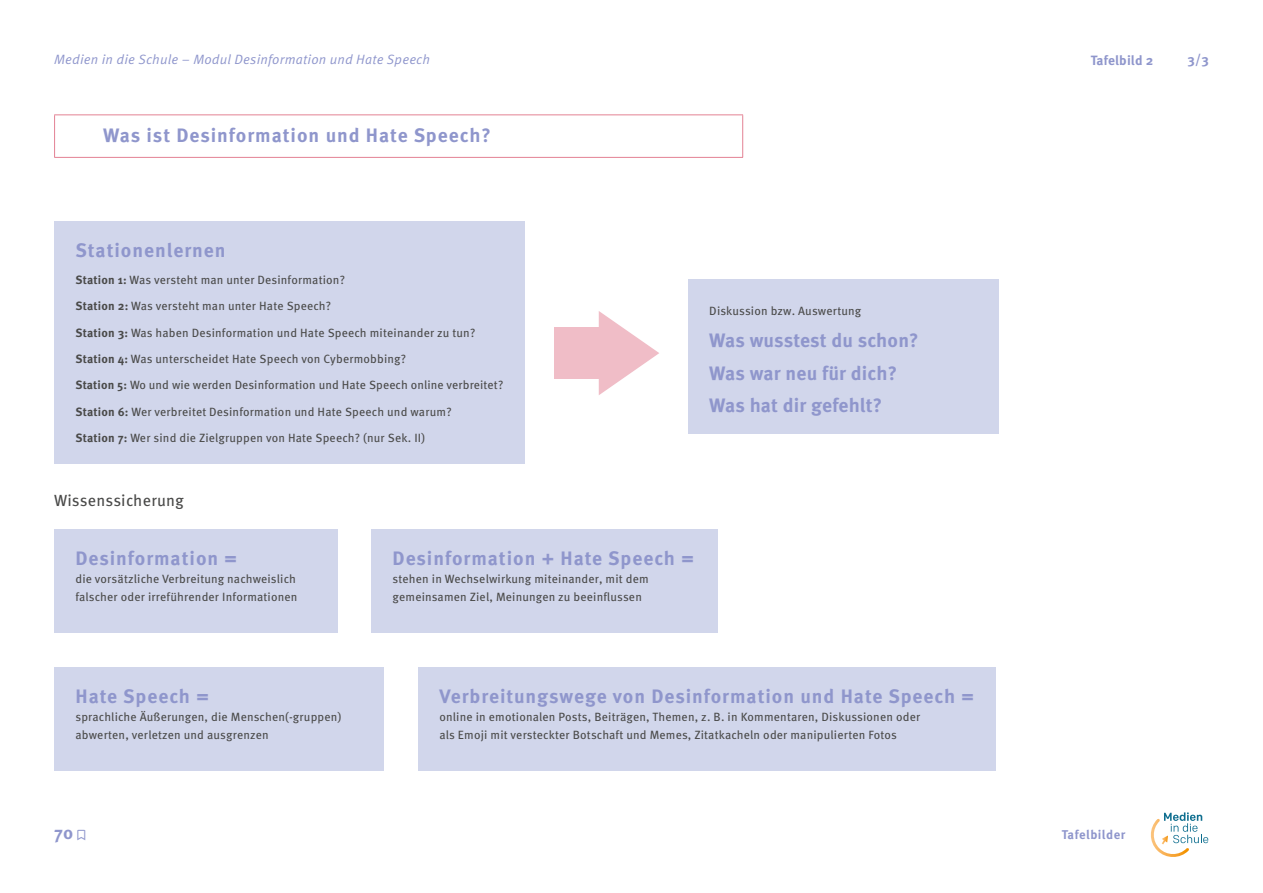
<style>
.page{position:relative;width:1263px;height:893px;background:#fff}
.page>*{position:absolute;margin:0;border:0;box-sizing:border-box;transform-origin:0 0}
.t1{font:700 19.5px "Meta Pro";letter-spacing:.045em;color:#8f96cc}
.t2{font:700 19.5px/32.4px "Meta Pro";letter-spacing:.005em;color:#8f96cc}
.t3{font:700 18px "Meta Pro";color:#8f96cc}
.t4{font:16.2px "Meta Pro";letter-spacing:.005em;color:#4a4a49}
.t5{font:italic 13.5px "Meta Pro";letter-spacing:.015em;color:#8f96cc}
.t6{font:700 13.5px "Meta Pro";letter-spacing:.01em;color:#8f96cc}
.t7{font:700 12.75px "Meta Pro";letter-spacing:.035em;color:#8f96cc}
.t8{font:12px/18px "Meta Pro";letter-spacing:.015em;color:#4a4a49}
.s1{font-weight:700}
</style>
<div class="page">
<svg style="left:1151px;top:812px;width:57px;height:45px"></svg>
<div style="left:54px;top:221px;width:471px;height:243px;background:#d1d6eb"></div>
<div style="left:688px;top:279px;width:310px;height:154px;background:#d1d6eb"></div>
<div style="left:54px;top:529px;width:283px;height:104px;background:#d1d6eb"></div>
<div style="left:371px;top:529px;width:347px;height:104px;background:#d1d6eb"></div>
<div style="left:54px;top:667px;width:330px;height:103px;background:#d1d6eb"></div>
<div style="left:418px;top:667px;width:577px;height:103px;background:#d1d6eb"></div>
<svg style="left:599px;top:311px;width:60px;height:84px"></svg>
<div style="left:554px;top:328px;width:49px;height:51px;background:#f0bdc7"></div>
<hr style="left:54px;top:114px;width:689px;height:1px;background:#e38294">
<hr style="left:54px;top:115px;width:1px;height:42px;background:#e38294">
<hr style="left:742px;top:115px;width:1px;height:42px;background:#e38294">
<hr style="left:54px;top:157px;width:689px;height:1px;background:#e38294">
<p class="t5" style="left:54px;top:51px;width:377px">Medien in die Schule – Modul Desinformation und Hate Speech</p>
<h1 class="t1" style="left:103px;top:123px;width:389px">Was ist Desinformation und Hate Speech?</h1>
<h1 class="t1" style="left:75px;top:238px;width:152px">Stationenlernen</h1>
<p class="t8" style="left:75px;top:271px;width:271px"><span class="s1">Station 1:</span> Was versteht man unter Desinformation?</p>
<p class="t8" style="left:75px;top:297px;width:257px"><span class="s1">Station 2:</span> Was versteht man unter Hate Speech?</p>
<p class="t8" style="left:75px;top:324px;width:401px"><span class="s1">Station 3:</span> Was haben Desinformation und Hate Speech miteinander zu tun?</p>
<p class="t8" style="left:75px;top:350px;width:332px"><span class="s1">Station 4:</span> Was unterscheidet Hate Speech von Cybermobbing?</p>
<p class="t8" style="left:75px;top:377px;width:429px"><span class="s1">Station 5:</span> Wo und wie werden Desinformation und Hate Speech online verbreitet?</p>
<p class="t8" style="left:75px;top:403px;width:378px"><span class="s1">Station 6:</span> Wer verbreitet Desinformation und Hate Speech und warum?</p>
<p class="t8" style="left:75px;top:429px;width:351px"><span class="s1">Station 7:</span> Wer sind die Zielgruppen von Hate Speech? (nur Sek. II)</p>
<p class="t8" style="left:709px;top:302px;width:153px">Diskussion bzw. Auswertung</p>
<h1 class="t2" style="left:709px;top:325px;width:211px">Was wusstest du schon?<br>Was war neu für dich?<br>Was hat dir gefehlt?</h1>
<h3 class="t4" style="left:54px;top:490px;width:131px">Wissenssicherung</h3>
<h1 class="t1" style="left:75px;top:546px;width:163px">Desinformation =</h1>
<p class="t8" style="left:75px;top:570px;width:224px">die vorsätzliche Verbreitung nachweislich falscher oder irreführender Informationen</p>
<h1 class="t1" style="left:393px;top:546px;width:303px">Desinformation + Hate Speech =</h1>
<p class="t8" style="left:393px;top:570px;width:258px">stehen in Wechselwirkung miteinander, mit dem gemeinsamen Ziel, Meinungen zu beeinflussen</p>
<h1 class="t1" style="left:75px;top:684px;width:135px">Hate Speech =</h1>
<p class="t8" style="left:75px;top:708px;width:267px">sprachliche Äußerungen, die Menschen(-gruppen) abwerten, verletzen und ausgrenzen</p>
<h1 class="t1" style="left:439px;top:684px;width:536px">Verbreitungswege von Desinformation und Hate Speech =</h1>
<p class="t8" style="left:439px;top:708px;width:482px">online in emotionalen Posts, Beiträgen, Themen, z. B. in Kommentaren, Diskussionen oder als Emoji mit versteckter Botschaft und Memes, Zitatkacheln oder manipulierten Fotos</p>
<p class="t6" style="left:1091px;top:51px;width:64px">Tafelbild 2</p>
<p class="t6" style="left:1187px;top:51px;width:23px">3/3</p>
<h2 class="t3" style="left:54px;top:821px;width:21px">70</h2>
<p class="t7" style="left:1062px;top:826px;width:65px">Tafelbilder</p>
</div>
